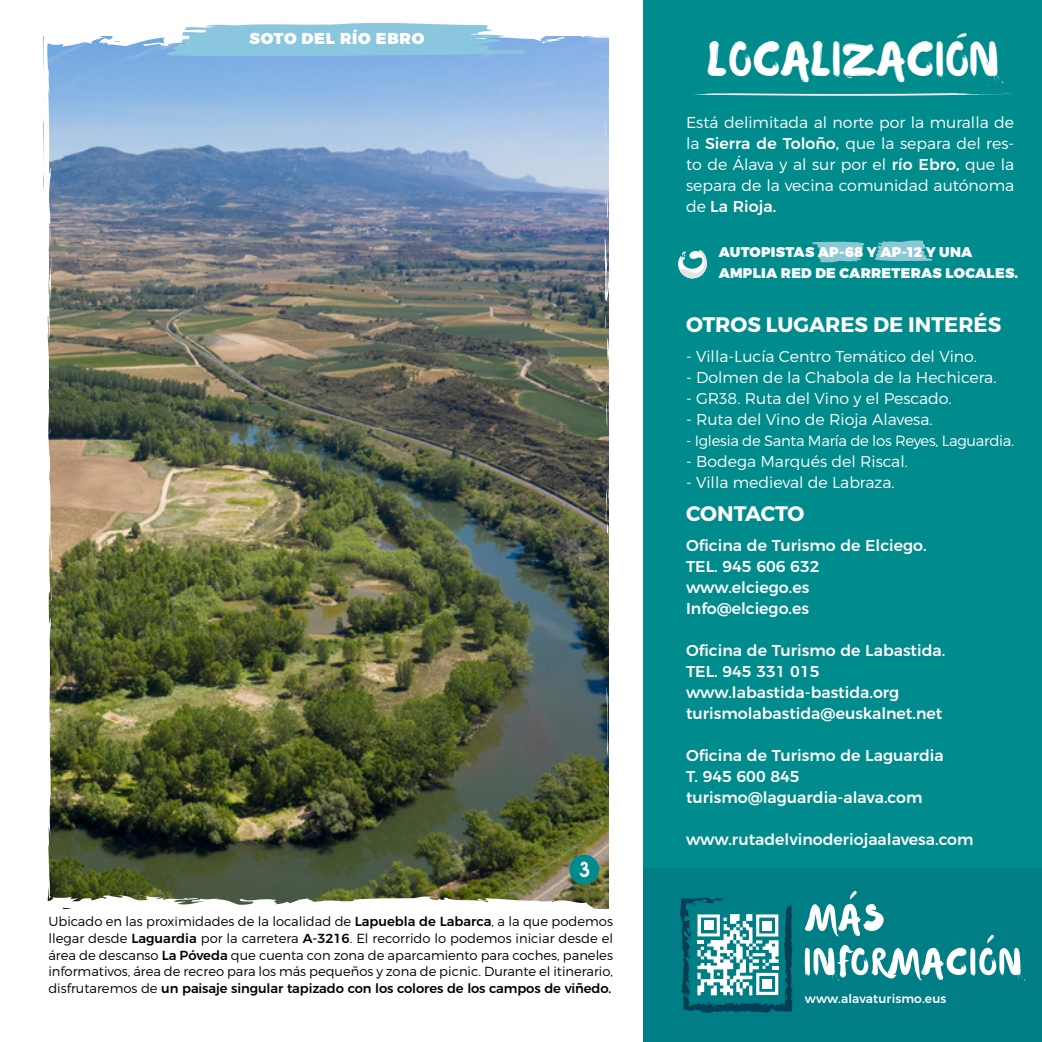
<style>
.page{position:relative;width:1042px;height:1042px;background:#fff}
.page>*{position:absolute;margin:0;border:0;box-sizing:border-box;transform-origin:0 0}
.t1{font:43.75px "Waterlily";letter-spacing:.06em;color:#fff}
.t2{font:22.22px "Waterlily";color:#fff}
.t3{font:700 21px "Montserrat";color:#fff}
.t4{font:300 15.75px/21px "Montserrat";color:#fff;text-align:justify}
.t5{font:500 15.75px/21px "Montserrat";color:#fff}
.t6{font:900 15.75px "Montserrat";letter-spacing:.05em;color:#fff}
.t7{font:300 14.88px "Montserrat";letter-spacing:-.02em;color:#fff}
.t8{font:900 14px/21px "Montserrat";letter-spacing:.02em;color:#fff}
.t9{font:300 13.12px/16.6px "Montserrat";color:#000;text-align:justify}
.t10{font:500 12.25px "Montserrat";letter-spacing:.01em;color:#fff}
.s1{font-weight:500}
</style>
<div class="page">
<div style="left:643px;top:0;width:399px;height:877px;background:#008b8c"></div>
<div style="left:643px;top:868px;width:399px;height:174px;background:#007e86"></div>
<img style="left:43px;top:36px;width:566px;height:873px">
<svg style="left:93px;top:36px;width:15px;height:5px"></svg>
<svg style="left:50px;top:718px;width:1px;height:14px"></svg>
<svg style="left:604px;top:196px;width:5px;height:234px"></svg>
<svg style="left:605px;top:53px;width:4px;height:102px"></svg>
<svg style="left:605px;top:164px;width:4px;height:18px"></svg>
<svg style="left:600px;top:896px;width:9px;height:13px"></svg>
<svg style="left:50px;top:230px;width:1px;height:12px"></svg>
<svg style="left:50px;top:579px;width:2px;height:23px"></svg>
<div style="left:569px;top:854px;width:30px;height:30px;background:#008b8c;border-radius:50%"></div>
<svg style="left:160px;top:23px;width:409px;height:35px;background:#9acbe4"></svg>
<svg style="left:957px;top:33px;width:9px;height:5px"></svg>
<svg style="left:692px;top:93px;width:320px;height:3px"></svg>
<svg style="left:812px;top:241px;width:52px;height:22px"></svg>
<svg style="left:678px;top:250px;width:29px;height:29px"></svg>
<svg style="left:875px;top:240px;width:57px;height:21px"></svg>
<svg style="left:805px;top:891px;width:220px;height:92px"></svg>
<svg style="left:680px;top:897px;width:113px;height:117px"></svg>
<div style="left:762px;top:921px;width:10px;height:9px;background:#fff"></div>
<div style="left:704px;top:921px;width:9px;height:9px;background:#fff"></div>
<div style="left:762px;top:979px;width:10px;height:9px;background:#fff"></div>
<p class="t6" style="left:249px;top:29px;width:176px">SOTO DEL RÍO EBRO</p>
<h2 class="t2" style="left:579px;top:852px;width:13px">3</h2>
<p class="t9" style="left:48px;top:913px;width:566px">Ubicado en las proximidades de la localidad de <span class="s1">Lapuebla de Labarca</span>, a la que podemos llegar desde <span class="s1">Laguardia</span> por la carretera <span class="s1">A-3216</span>. El recorrido lo podemos iniciar desde el área de descanso <span class="s1">La Póveda</span> que cuenta con zona de aparcamiento para coches, paneles informativos, área de recreo para los más pequeños y zona de picnic. Durante el itinerario, disfrutaremos de <span class="s1">un paisaje singular tapizado con los colores de los campos de viñedo.</span></p>
<h1 class="t1" style="left:707px;top:26px;width:292px">LOCALIZACION</h1>
<p class="t4" style="left:686px;top:111px;width:330px">Está delimitada al norte por la muralla de la <span class="s1">Sierra de Toloño,</span> que la separa del res&shy;to de Álava y al sur por el <span class="s1">río Ebro,</span> que la separa de la vecina comunidad autónoma de <span class="s1">La Rioja.</span></p>
<p class="t8" style="left:719px;top:242px;width:301px">AUTOPISTAS AP-68 Y AP-12 Y UNA<br>AMPLIA RED DE CARRETERAS LOCALES.</p>
<h3 class="t3" style="left:686px;top:312px;width:317px">OTROS LUGARES DE INTERÉS</h3>
<p class="t4" style="left:686px;top:345px;width:292px">- Villa-Lucía Centro Temático del Vino.</p>
<p class="t4" style="left:686px;top:366px;width:312px">- Dolmen de la Chabola de la Hechicera.</p>
<p class="t4" style="left:686px;top:387px;width:267px">- GR38. Ruta del Vino y el Pescado.</p>
<p class="t4" style="left:686px;top:408px;width:248px">- Ruta del Vino de Rioja Alavesa.</p>
<p class="t7" style="left:686px;top:431px;width:330px">- Iglesia de Santa María de los Reyes, Laguardia.</p>
<p class="t4" style="left:686px;top:450px;width:223px">- Bodega Marqués del Riscal.</p>
<p class="t4" style="left:686px;top:471px;width:210px">- Villa medieval de Labraza.</p>
<h3 class="t3" style="left:686px;top:501px;width:120px">CONTACTO</h3>
<p class="t5" style="left:686px;top:533px;width:242px">Oficina de Turismo de Elciego.<br>TEL. 945 606 632 www.elciego.es<br>Info@elciego.es</p>
<p class="t5" style="left:686px;top:638px;width:261px">Oficina de Turismo de Labastida.<br>TEL. 945 331 015 www.labastida-bastida.org turismolabastida@euskalnet.net</p>
<p class="t5" style="left:686px;top:743px;width:259px">Oficina de Turismo de Laguardia<br>T. 945 600 845 turismo@laguardia-alava.com</p>
<p class="t5" style="left:686px;top:827px;width:289px">www.rutadelvinoderiojaalavesa.com</p>
<p class="t10" style="left:805px;top:989px;width:143px">www.alavaturismo.eus</p>
</div>
